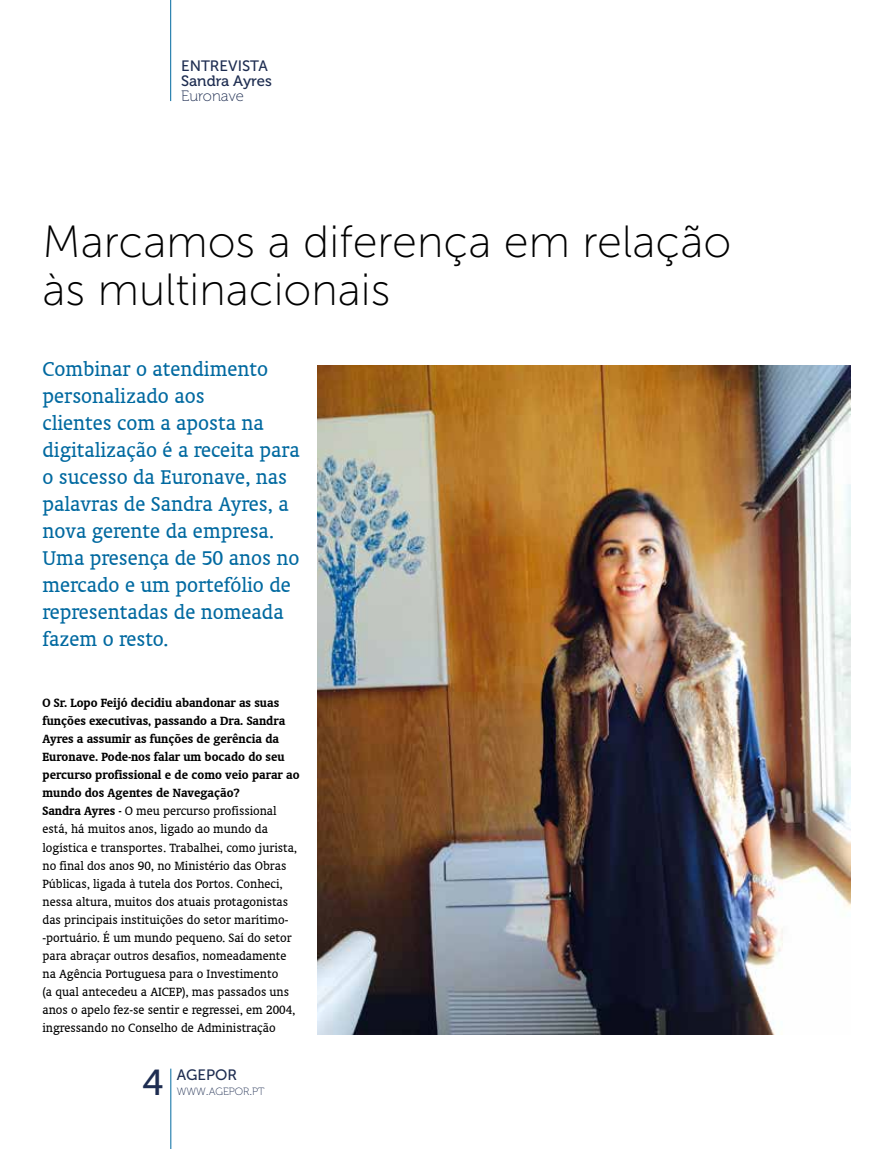
<style>
.page{position:relative;width:893px;height:1149px;background:#fff}
.page>*{position:absolute;margin:0;border:0;box-sizing:border-box;transform-origin:0 0}
.t1{font:45px/48px "Museo Sans 100";color:#000}
.t2{font:36px "Museo Sans 500";color:#1e2d51}
.t3{font:22.5px/27px "Oranda BT";color:#0069a0}
.t4{font:15px "Museo Sans 500";color:#1e2d51}
.t5{font:15px "Museo 500";color:#1e2d51}
.t6{font:15px "Museo 100";color:#1e2d51}
.t7{font:13.5px/18px "Oranda BT";color:#000}
.t8{font:10.5px "Museo 100";color:#1e2d51}
.s1{font-weight:700}
.s2{font-size:15px}
</style>
<div class="page">
<hr style="left:170px;top:1068px;width:1px;height:80px;background:#0069a0">
<hr style="left:170px;top:0;width:1px;height:101px;background:#0069a0">
<img style="left:318px;top:365px;width:532px;height:668px">
<p class="t4" style="left:181px;top:58px;width:88px">ENTREVISTA</p>
<p class="t5" style="left:181px;top:73px;width:92px">Sandra Ayres</p>
<p class="t6" style="left:181px;top:88px;width:64px">Euronave</p>
<h1 class="t1" style="left:43px;top:218px;width:690px">Marcamos a diferença em relação às multinacionais</h1>
<p class="t3" style="left:43px;top:355px;width:259px">Combinar o atendimento personalizado aos<br>clientes com a aposta na digitalização é a receita para o sucesso da Euronave, nas palavras de Sandra Ayres, a nova gerente da empresa.<br>Uma presença de 50 anos no mercado e um portefólio de representadas de nomeada fazem o resto.</p>
<p class="t7" style="left:43px;top:693px;width:258px"><span class="s1">O Sr. Lopo Feijó decidiu abandonar as suas funções executivas, passando a Dra. Sandra Ayres a assumir as funções de gerência da Euronave. Pode-nos falar um bocado do seu percurso profissional e de como veio parar ao mundo dos Agentes de Navegação?<br>Sandra Ayres -</span> O meu percurso profissional está, há muitos anos, ligado ao mundo da logística e transportes. Trabalhei, como jurista, no final dos anos 90, no Ministério das Obras Públicas, ligada à tutela dos Portos. Conheci, nessa altura, muitos dos atuais protagonistas das principais instituições do setor marítimo--portuário. É um mundo pequeno. Saí do setor para abraçar outros desafios, nomeadamente na Agência Portuguesa para o Investimento<br>(a qual antecedeu a AICEP), mas passados uns anos o apelo fez-se sentir e regressei, em 2004, ingressando no Conselho de Administração</p>
<h2 class="t2" style="left:142px;top:1062px;width:23px">4</h2>
<p class="t4" style="left:177px;top:1066px;width:62px">AGEPOR</p>
<p class="t8" style="left:177px;top:1085px;width:89px">WWW<span class="s2">.</span>AGEPOR<span class="s2">.</span>PT</p>
</div>
